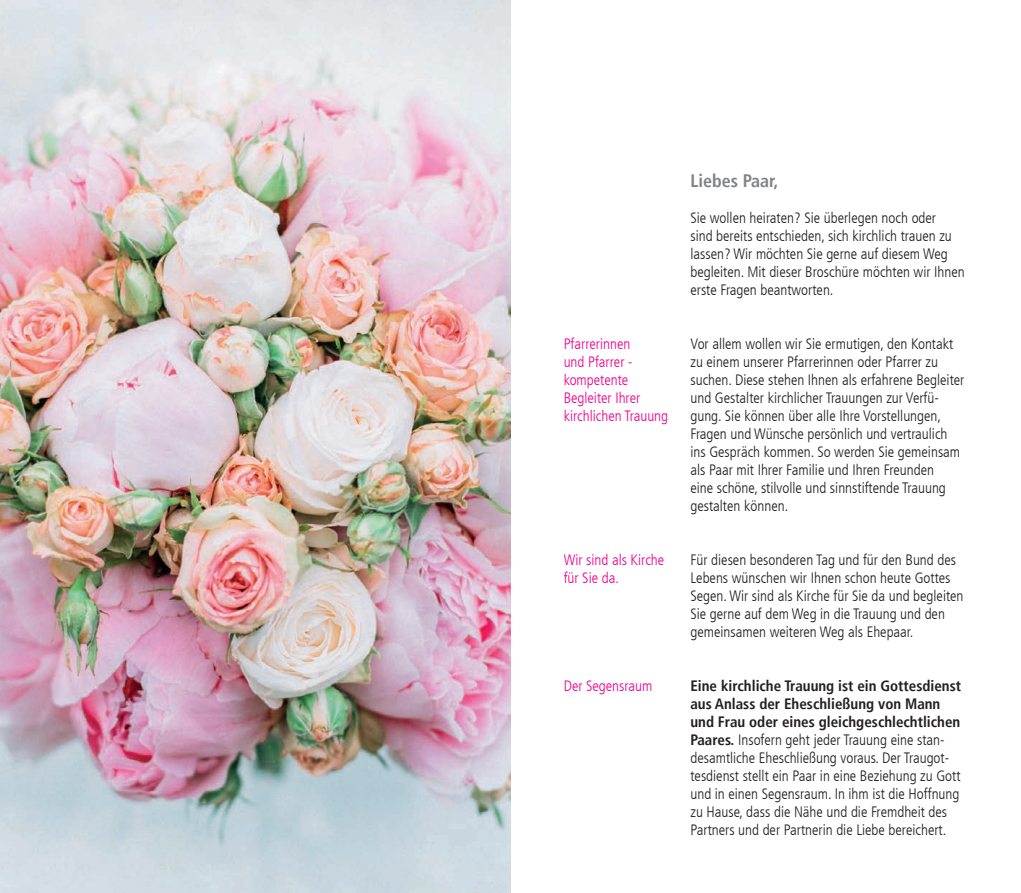
<style>
.page{position:relative;width:1021px;height:893px;background:#fff}
.page>*{position:absolute;margin:0;border:0;box-sizing:border-box;transform-origin:0 0}
.t1{font:700 condensed 18px "Frutiger LT";color:#808285}
.t2{font:300 condensed 15px/18px "Frutiger LT";color:#231f20}
.t3{font:300 condensed 15px/18px "Frutiger LT";color:#ed028c}
.s1{font-weight:700}
</style>
<div class="page">
<img style="left:0;top:0;width:510px;height:893px">
<p class="t3" style="left:563px;top:335px;width:106px">Pfarrerinnen<br>und Pfarrer - kompetente<br>Begleiter Ihrer kirchlichen Trauung</p>
<p class="t3" style="left:563px;top:551px;width:102px">Wir sind als Kirche für Sie da.</p>
<p class="t3" style="left:563px;top:677px;width:90px">Der Segensraum</p>
<p class="t1" style="left:690px;top:170px;width:89px">Liebes Paar,</p>
<p class="t2" style="left:690px;top:209px;width:276px">Sie wollen heiraten? Sie überlegen noch oder<br>sind bereits entschieden, sich kirchlich trauen zu lassen? Wir möchten Sie gerne auf diesem Weg begleiten. Mit dieser Broschüre möchten wir Ihnen erste Fragen beantworten.</p>
<p class="t2" style="left:690px;top:335px;width:275px">Vor allem wollen wir Sie ermutigen, den Kontakt zu einem unserer Pfarrerinnen oder Pfarrer zu suchen. Diese stehen Ihnen als erfahrene Begleiter und Gestalter kirchlicher Trauungen zur Verfü&shy;gung. Sie können über alle Ihre Vorstellungen, Fragen und Wünsche persönlich und vertraulich ins Gespräch kommen. So werden Sie gemeinsam als Paar mit Ihrer Familie und Ihren Freunden<br>eine schöne, stilvolle und sinnstiftende Trauung gestalten können.</p>
<p class="t2" style="left:690px;top:551px;width:274px">Für diesen besonderen Tag und für den Bund des Lebens wünschen wir Ihnen schon heute Gottes Segen. Wir sind als Kirche für Sie da und begleiten Sie gerne auf dem Weg in die Trauung und den gemeinsamen weiteren Weg als Ehepaar.</p>
<p class="t2" style="left:690px;top:677px;width:272px"><span class="s1">Eine kirchliche Trauung ist ein Gottesdienst aus Anlass der Eheschließung von Mann und Frau oder eines gleichgeschlechtlichen Paares.</span> Insofern geht jeder Trauung eine stan&shy;desamtliche Eheschließung voraus. Der Traugot&shy;tesdienst stellt ein Paar in eine Beziehung zu Gott und in einen Segensraum. In ihm ist die Hoffnung zu Hause, dass die Nähe und die Fremdheit des Partners und der Partnerin die Liebe bereichert.</p>
</div>
